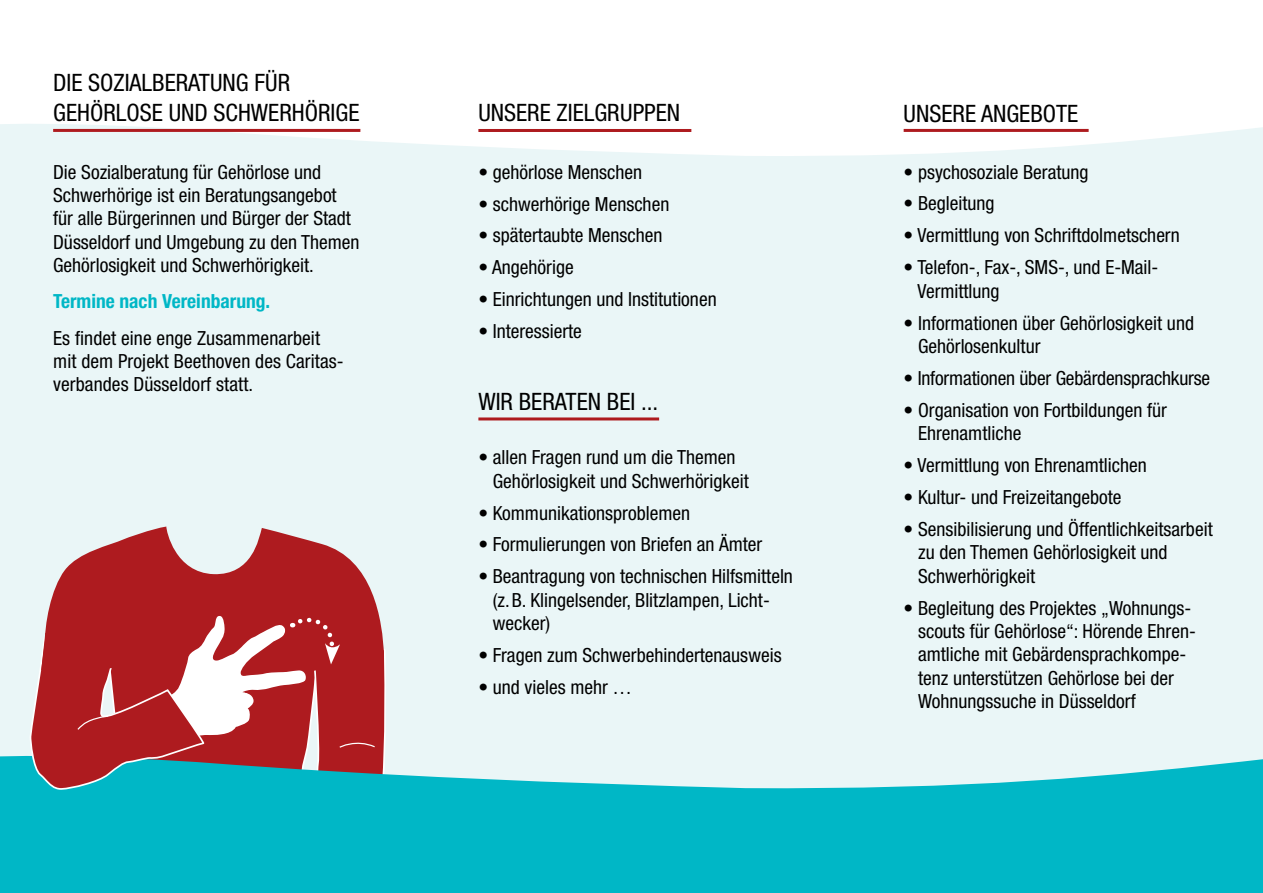
<style>
.page{position:relative;width:1263px;height:893px;background:#fff}
.page>*{position:absolute;margin:0;border:0;box-sizing:border-box;transform-origin:0 0}
.t1{font:condensed 24px/30px "Helvetica Neue";color:#000}
.t2{font:condensed 19.5px/23.4px "Helvetica Neue";color:#000}
.t3{font:700 condensed 19.5px "Helvetica Neue";color:#00b7c6}
</style>
<div class="page">
<div style="left:0;top:124px;width:1263px;height:628px;background:#eaf6f7"></div>
<svg style="left:0;top:752px;width:1263px;height:141px;background:#2cc3cf"></svg>
<hr style="left:478px;top:417px;width:181px;height:3px;background:#ae1b1f">
<hr style="left:53px;top:129px;width:307px;height:3px;background:#ae1b1f">
<svg style="left:44px;top:527px;width:340px;height:87px;background:#c16265"></svg>
<svg style="left:30px;top:614px;width:357px;height:270px;background:#6d767e"></svg>
<hr style="left:478px;top:129px;width:213px;height:3px;background:#ae1b1f">
<hr style="left:904px;top:129px;width:185px;height:3px;background:#ae1b1f">
<p class="t1" style="left:53px;top:68px;width:308px">DIE SOZIALBERATUNG FÜR<br>GEHÖRLOSE UND SCHWERHÖRIGE</p>
<p class="t2" style="left:53px;top:160px;width:308px">Die Sozialberatung für Gehörlose und Schwerhörige ist ein Beratungsangebot für alle Bürgerinnen und Bürger der Stadt Düsseldorf und Umgebung zu den Themen Gehörlosigkeit und Schwerhörigkeit.</p>
<p class="t3" style="left:53px;top:290px;width:219px">Termine nach Vereinbarung.</p>
<p class="t2" style="left:53px;top:326px;width:290px">Es findet eine enge Zusammenarbeit mit dem Projekt Beethoven des Caritas&shy;verbandes Düsseldorf statt.</p>
<p class="t1" style="left:478px;top:98px;width:203px">UNSERE ZIELGRUPPEN</p>
<p class="t1" style="left:904px;top:98px;width:176px">UNSERE ANGEBOTE</p>
<p class="t2" style="left:478px;top:160px;width:165px">• gehörlose Menschen</p>
<p class="t2" style="left:478px;top:192px;width:192px">• schwerhörige Menschen</p>
<p class="t2" style="left:478px;top:224px;width:186px">• spätertaubte Menschen</p>
<p class="t2" style="left:478px;top:256px;width:97px">• Angehörige</p>
<p class="t2" style="left:478px;top:288px;width:240px">• Einrichtungen und Institutionen</p>
<p class="t2" style="left:478px;top:319px;width:105px">• Interessierte</p>
<p class="t1" style="left:478px;top:386px;width:181px">WIR BERATEN BEI ...</p>
<p class="t2" style="left:493px;top:445px;width:257px;text-indent:-14px">• allen Fragen rund um die Themen<br>Gehörlosigkeit und Schwerhörigkeit</p>
<p class="t2" style="left:478px;top:501px;width:213px">• Kommunikationsproblemen</p>
<p class="t2" style="left:478px;top:533px;width:285px">• Formulierungen von Briefen an Ämter</p>
<p class="t2" style="left:493px;top:565px;width:302px;text-indent:-14px">• Beantragung von technischen Hilfsmitteln (z.B. Klingelsender, Blitzlampen, Licht&shy;wecker)</p>
<p class="t2" style="left:478px;top:643px;width:305px">• Fragen zum Schwerbehindertenausweis</p>
<p class="t2" style="left:478px;top:675px;width:155px">• und vieles mehr …</p>
<p class="t2" style="left:904px;top:160px;width:186px">• psychosoziale Beratung</p>
<p class="t2" style="left:904px;top:192px;width:92px">• Begleitung</p>
<p class="t2" style="left:904px;top:224px;width:278px">• Vermittlung von Schriftdolmetschern</p>
<p class="t2" style="left:917px;top:256px;width:243px;text-indent:-14px">• Telefon-, Fax-, SMS-, und E-Mail-<br>Vermittlung</p>
<p class="t2" style="left:918px;top:311px;width:277px;text-indent:-14px">• Informationen über Gehörlosigkeit und<br>Gehörlosenkultur</p>
<p class="t2" style="left:904px;top:366px;width:308px">• Informationen über Gebärdensprachkurse</p>
<p class="t2" style="left:918px;top:398px;width:250px;text-indent:-14px">• Organisation von Fortbildungen für<br>Ehrenamtliche</p>
<p class="t2" style="left:904px;top:453px;width:245px">• Vermittlung von Ehrenamtlichen</p>
<p class="t2" style="left:904px;top:485px;width:219px">• Kultur- und Freizeitangebote</p>
<p class="t2" style="left:918px;top:517px;width:296px;text-indent:-14px">• Sensibilisierung und Öffentlichkeitsarbeit zu den Themen Gehörlosigkeit und<br>Schwerhörigkeit</p>
<p class="t2" style="left:918px;top:596px;width:279px;text-indent:-14px">• Begleitung des Projektes „Wohnungs&shy;scouts für Gehörlose“: Hörende Ehren&shy;amtliche mit Gebärdensprachkompe&shy;tenz unterstützen Gehörlose bei der Wohnungssuche in Düsseldorf</p>
</div>
